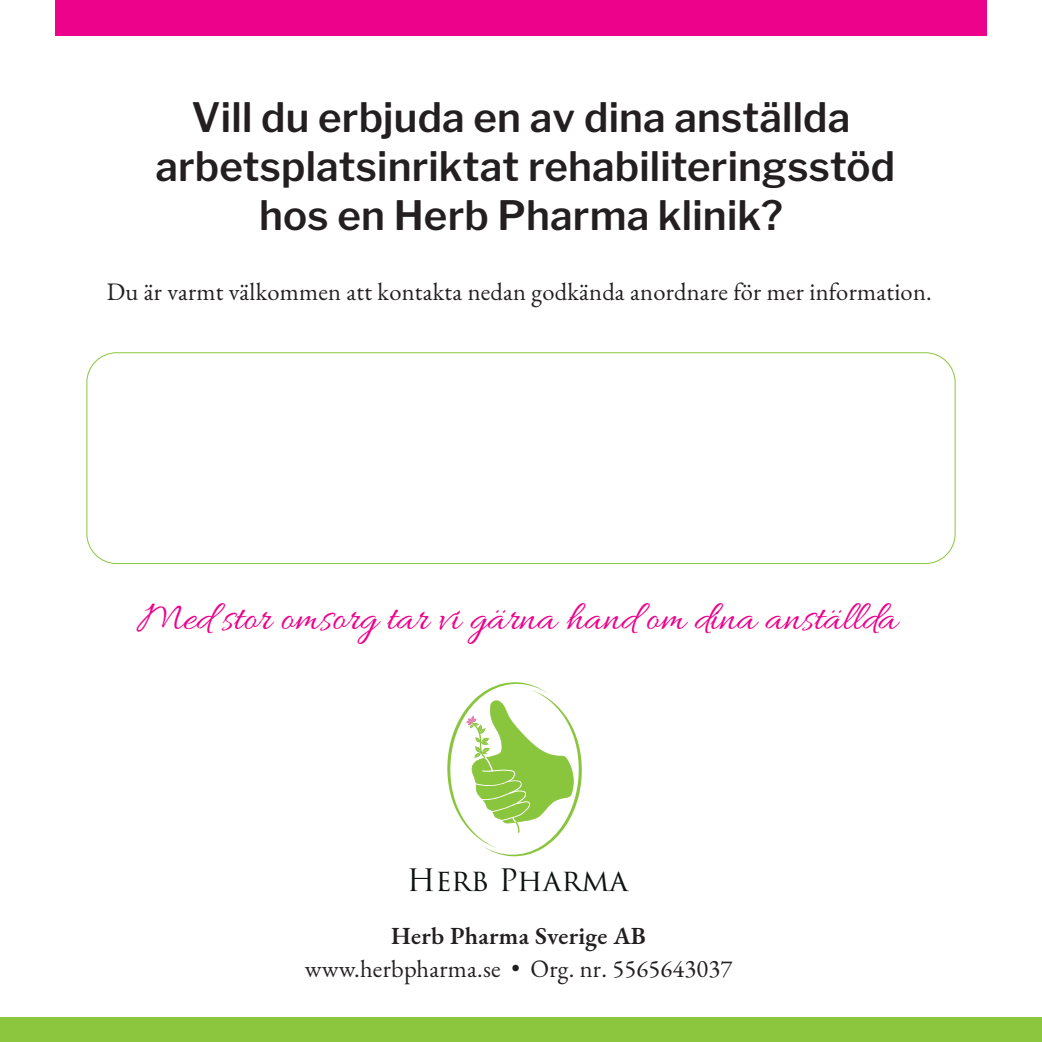
<style>
.page{position:relative;width:1042px;height:1042px;background:#fff}
.page>*{position:absolute;margin:0;border:0;box-sizing:border-box;transform-origin:0 0}
.t1{font:42px "Allura";color:#ed028c}
.t2{font:600 40.25px "Libre Franklin";letter-spacing:.005em;color:#231f20}
.t3{font:30.1px "Trajan Pro 3";letter-spacing:-.005em;color:#0e1212}
.t4{font:24.5px "EB Garamond";letter-spacing:.01em;color:#231f20}
.t5{font:600 24.5px "EB Garamond";letter-spacing:.01em;color:#231f20}
</style>
<div class="page">
<div style="left:86px;top:352px;width:869px;height:212px;border:1px solid #8bc63e;border-radius:30px"></div>
<div style="left:0;top:1017px;width:1042px;height:25px;background:#8bc63e"></div>
<div style="left:55px;top:0;width:931px;height:35px;background:#ed028c"></div>
<svg style="left:447px;top:682px;width:135px;height:174px"></svg>
<p class="t2" style="left:192px;top:93px;width:660px">Vill du erbjuda en av dina anställda</p>
<p class="t2" style="left:155px;top:142px;width:741px">arbetsplatsinriktat rehabiliteringsstöd</p>
<p class="t2" style="left:259px;top:191px;width:525px">hos en Herb Pharma klinik?</p>
<p class="t4" style="left:107px;top:276px;width:826px">Du är varmt välkommen att kontakta nedan godkända anordnare för mer information.</p>
<p class="t1" style="left:137px;top:594px;width:762px">Med stor omsorg tar vi gärna hand om dina anställda</p>
<p class="t3" style="left:407px;top:859px;width:223px">Herb Pharma</p>
<p class="t5" style="left:391px;top:919px;width:256px">Herb Pharma Sverige AB</p>
<p class="t4" style="left:305px;top:953px;width:429px">www.herbpharma.se • Org. nr. 5565643037</p>
</div>
